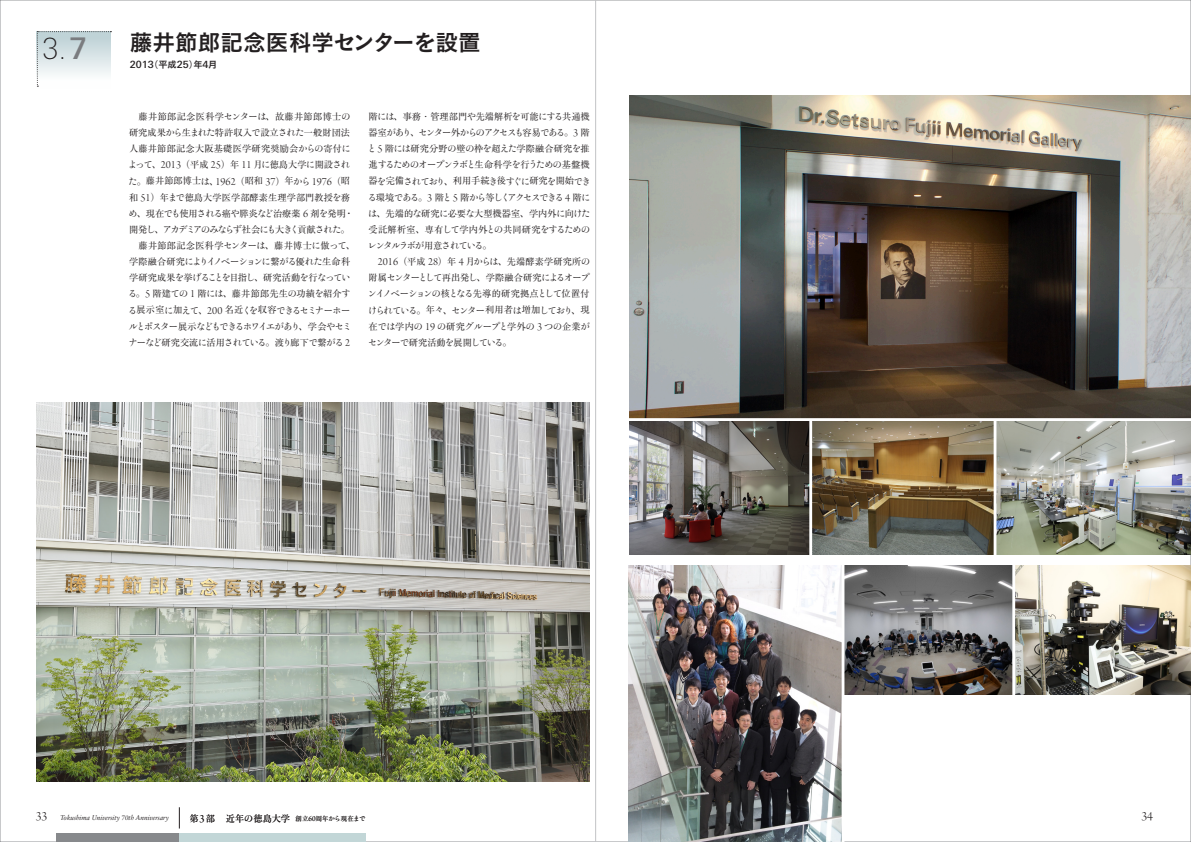
<style>
.page{position:relative;width:1191px;height:842px;background:#fff}
.page>*{position:absolute;margin:0;border:0;box-sizing:border-box;transform-origin:0 0}
.t1{font:100 29.3px "LT Univers Basic";color:#231f20}
.t2{font:22.7px "Koburina Go Std N W6";color:#231f20}
.t3{font:13.3px "Arno Pro Light Display";color:#231f20}
.t4{font:500 9.9px "LT Univers Basic";color:#231f20}
.t5{font:9.7px/16.1px "Yutuki 5 Go K Std W3";letter-spacing:-.18em;color:#231f20}
.t6{font:9.7px "Yutuki 5 Go K Std W3";letter-spacing:-.2em;color:#231f20}
.t7{font:9.7px "Yutuki 5 Go K Std W3";letter-spacing:-.21em;color:#231f20}
.t8{font:9.2px/16.1px "Ryumin Pro";letter-spacing:.01em;color:#231f20}
.t9{font:9.2px "Ryumin Pro";letter-spacing:.03em;color:#231f20}
.t10{font:italic 7.1px "Sabon Next LT Display";color:#231f20}
.s1{font-weight:500;font-size:29.8px;color:#7a7c7f}
.s2{font-family:"Koburina Go Std N W3";font-weight:400;font-size:9.2px}
.s3{font-family:"Koburina Go Std N W6";font-weight:400;font-size:9.2px}
.s4{font-family:"Yutuki 5 Go K Std W3";font-size:9.7px}
.s5{font-size:9.7px}
.s6{font-family:"Arno Pro Light Display";font-size:11.5px}
.s7{font-family:"Ryumin Pro";font-size:9.2px}
.s8{font-family:"Ryumin Pro"}
.s9{font-size:6.4px}
.s10{font-family:"Arno Pro Light Display";font-size:8px}
.s11{font-family:"Yutuki 5 Go K Std W3";font-size:6.7px}
</style>
<div class="page">
<svg style="left:179px;top:807px;width:1px;height:21px"></svg>
<hr style="left:595px;top:0;width:1px;height:842px;background:#c2c3c6">
<img style="left:812px;top:421px;width:379px;height:133px">
<img style="left:629px;top:421px;width:180px;height:133px">
<hr style="left:993px;top:419px;width:3px;height:143px;background:#fff">
<div style="left:56px;top:833px;width:310px;height:9px;background:#c2d6d7"></div>
<div style="left:56px;top:833px;width:123px;height:9px;background:#87898c"></div>
<svg style="left:37px;top:31px;width:74px;height:56px"></svg>
<img style="left:628px;top:566px;width:213px;height:276px">
<img style="left:844px;top:566px;width:347px;height:129px">
<img style="left:629px;top:96px;width:562px;height:322px">
<img style="left:37px;top:402px;width:553px;height:380px">
<hr style="left:1012px;top:562px;width:3px;height:139px;background:#fff">
<h1 class="t1" style="left:42px;top:32px;width:46px">3.<span class="s1">7</span></h1>
<h2 class="t2" style="left:130px;top:25px;width:352px">藤井節郎記念医科学センターを設置</h2>
<p class="t4" style="left:130px;top:59px;width:89px">2013<span class="s2">（</span><span class="s3">平成</span>25<span class="s2">）</span><span class="s3">年</span>4<span class="s3">月</span></p>
<p class="t8" style="left:128px;top:108px;width:227px">　藤井節郎記念医科学<span class="s4">センターは</span><span class="s5">、</span>故藤井節郎博士<span class="s4">の</span>研究成果<span class="s4">から</span>生<span class="s4">まれた</span>特許収入<span class="s4">で</span>設立<span class="s4">された</span>一般財団法人藤井節郎記念大阪基礎医学研究奨励会<span class="s4">からの</span>寄付<span class="s4">によって</span><span class="s5">、</span><span class="s6">2013</span><span class="s5">（</span>平成 <span class="s6">25</span><span class="s5">）</span>年 <span class="s6">11</span> 月<span class="s4">に</span>徳島大学<span class="s4">に</span>開設<span class="s4">された</span><span class="s5">。</span>藤井節郎博士<span class="s4">は</span><span class="s5">、</span><span class="s6">1962</span><span class="s5">（</span>昭和 <span class="s6">37</span><span class="s5">）</span>年<span class="s4">から</span><span class="s6">1976</span><span class="s5">（</span>昭和 <span class="s6">51</span><span class="s5">）</span>年<span class="s4">まで</span>徳島大学医学部酵素生理学部門教授<span class="s4">を</span>務<span class="s4">め</span><span class="s5">、</span>現在<span class="s4">でも</span>使用<span class="s4">される</span>癌<span class="s4">や</span>膵炎<span class="s4">など</span>治療薬 <span class="s6">6</span> 剤<span class="s4">を</span>発明<span class="s5">・</span></p>
<p class="t6" style="left:129px;top:224px;width:223px"><span class="s7">開発</span>し<span class="s8">、</span>アカデミアのみならず<span class="s7">社会</span>にも<span class="s7">大</span>きく<span class="s7">貢献</span>された<span class="s8">。</span></p>
<p class="t9" style="left:129px;top:238px;width:228px">　藤井節郎記念医科学<span class="s4">センターは</span><span class="s5">、</span>藤井博士<span class="s4">に</span>倣<span class="s4">って</span><span class="s5">、</span></p>
<p class="t7" style="left:129px;top:256px;width:223px"><span class="s7">学際融合研究</span>によりイノベーションに<span class="s7">繋</span>がる<span class="s7">優</span>れた<span class="s7">生命科</span></p>
<p class="t8" style="left:128px;top:269px;width:225px">学研究成果<span class="s4">を</span>挙<span class="s4">げることを</span>目指<span class="s4">し</span><span class="s5">、</span>研究活動<span class="s4">を</span>行<span class="s4">なっている</span><span class="s5">。</span><span class="s6">5</span> 階建<span class="s4">ての</span> <span class="s6">1</span> 階<span class="s4">には</span><span class="s5">、</span>藤井節郎先生<span class="s4">の</span>功績<span class="s4">を</span>紹介<span class="s4">す</span></p>
<p class="t5" style="left:128px;top:302px;width:225px">る<span class="s7">展示室</span>に<span class="s7">加</span>えて<span class="s8">、</span><span class="s6">200</span> <span class="s7">名近</span>くを<span class="s7">収容</span>できるセミナーホールとポスター<span class="s7">展示</span>などもできるホワイエがあり<span class="s8">、</span><span class="s7">学会</span>やセミナーなど<span class="s7">研究交流</span>に<span class="s7">活用</span>されている<span class="s8">。</span><span class="s7">渡</span>り<span class="s7">廊下</span>で<span class="s7">繋</span>がる <span class="s6">2</span></p>
<p class="t8" style="left:369px;top:108px;width:223px">階<span class="s4">には</span><span class="s5">、</span>事務･管理部門<span class="s4">や</span>先端解析<span class="s4">を</span>可能<span class="s4">にする</span>共通機</p>
<p class="t5" style="left:369px;top:124px;width:223px"><span class="s7">器室</span>があり<span class="s8">、</span>センター<span class="s7">外</span>からのアクセスも<span class="s7">容易</span>である<span class="s8">。</span><span class="s6">3</span> <span class="s7">階</span></p>
<p class="t8" style="left:367px;top:140px;width:224px"><span class="s4">と</span><span class="s6">5</span> 階<span class="s4">には</span>研究分野<span class="s4">の</span>壁<span class="s4">の</span>枠<span class="s4">を</span>超<span class="s4">えた</span>学際融合研究<span class="s4">を</span>推</p>
<p class="t5" style="left:367px;top:157px;width:225px"><span class="s7">進</span>するためのオープンラボと<span class="s7">生命科学</span>を<span class="s7">行</span>うための<span class="s7">基盤機器</span>を<span class="s7">完備</span>されており<span class="s8">、</span><span class="s7">利用手続</span>き<span class="s7">後</span>すぐに<span class="s7">研究</span>を<span class="s7">開始</span>できる<span class="s7">環境</span>である<span class="s8">。</span><span class="s6">3</span> <span class="s7">階</span>と <span class="s6">5</span> <span class="s7">階</span>から<span class="s7">等</span>しくアクセスできる <span class="s6">4</span> <span class="s7">階</span>に</p>
<p class="t8" style="left:368px;top:205px;width:224px"><span class="s4">は</span><span class="s5">、</span>先端的<span class="s4">な</span>研究<span class="s4">に</span>必要<span class="s4">な</span>大型機器室<span class="s5">、</span>学内外<span class="s4">に</span>向<span class="s4">けた</span>受託解析室<span class="s5">、</span>専有<span class="s4">して</span>学内外<span class="s4">との</span>共同研究<span class="s4">をするための</span></p>
<p class="t5" style="left:367px;top:237px;width:126px">レンタルラボが<span class="s7">用意</span>されている<span class="s8">。</span></p>
<p class="t8" style="left:378px;top:253px;width:214px"><span class="s6">2016</span><span class="s5">（</span>平成 <span class="s6">28</span><span class="s5">）</span>年 <span class="s6">4</span> 月<span class="s4">からは</span><span class="s5">、</span>先端酵素学研究所<span class="s4">の</span></p>
<p class="t5" style="left:367px;top:269px;width:224px;text-align:justify"><span class="s7">附属</span>センターとして<span class="s7">再出発</span>し<span class="s8">、</span><span class="s7">学際融合研究</span>によるオープンイノベーションの<span class="s7">核</span>となる<span class="s7">先導的研究拠点</span>として<span class="s7">位置付</span>けられている<span class="s8">。</span><span class="s7">年々</span><span class="s8">、</span>センター<span class="s7">利用者</span>は<span class="s7">増加</span>しており<span class="s8">、</span><span class="s7">現在</span>では<span class="s7">学内</span>の <span class="s6">19</span> の<span class="s7">研究</span>グループと<span class="s7">学外</span>の <span class="s6">3</span> つの<span class="s7">企業</span>がセンターで<span class="s7">研究活動</span>を<span class="s7">展開</span>している<span class="s8">。</span></p>
<h3 class="t3" style="left:36px;top:809px;width:13px">33</h3>
<p class="t10" style="left:61px;top:813px;width:110px">Tokushima University 70th Anniversary</p>
<p class="t8" style="left:189px;top:810px;width:178px">第<span class="s6">3</span>部 近年<span class="s4">の</span>徳島大学 <span class="s9">創立</span><span class="s10">60</span><span class="s9">周年</span><span class="s11">から</span><span class="s9">現在</span><span class="s11">まで</span></p>
<h3 class="t3" style="left:1141px;top:809px;width:13px">34</h3>
</div>
